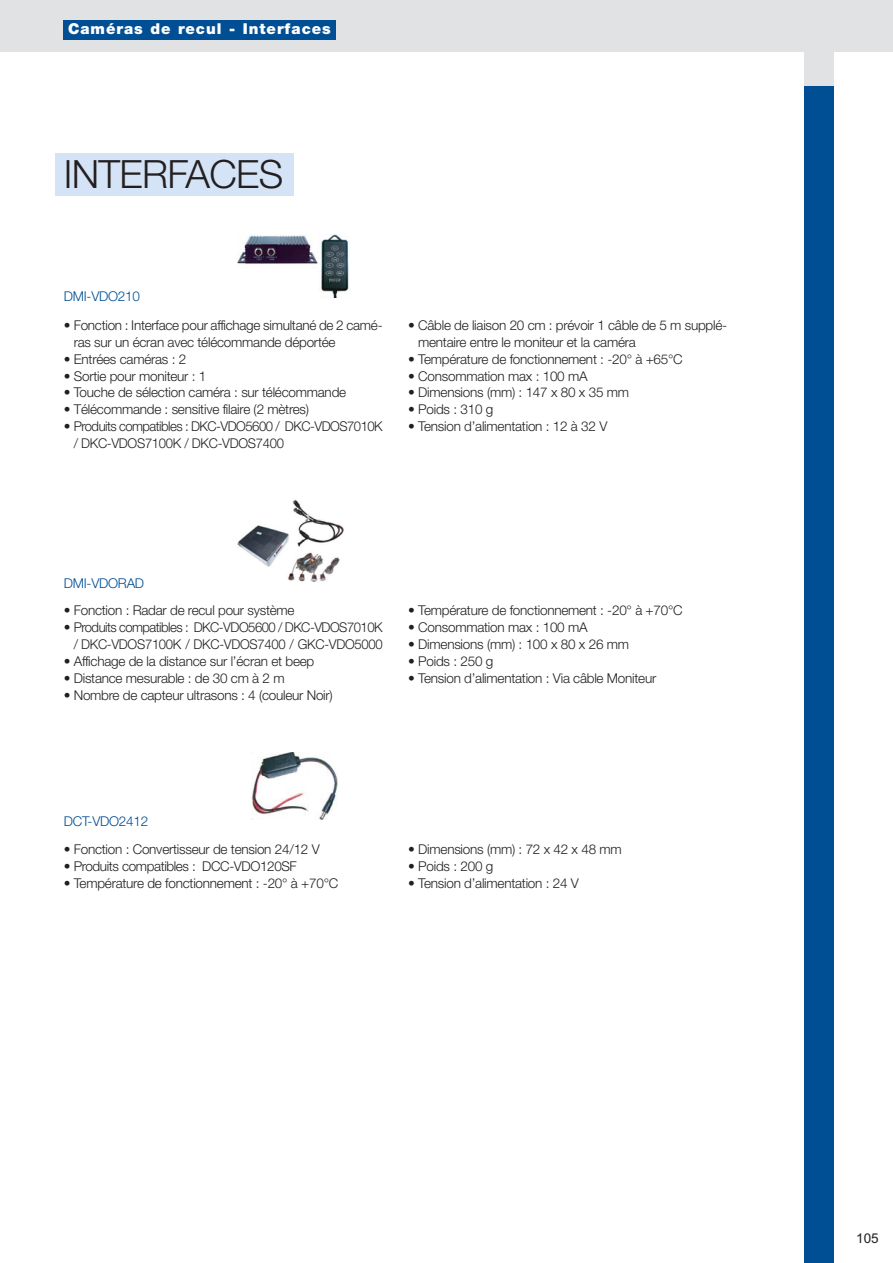
<style>
.page{position:relative;width:893px;height:1263px;background:#fff}
.page>*{position:absolute;margin:0;border:0;box-sizing:border-box;transform-origin:0 0}
.t1{font:300 39px "Helvetica Neue";letter-spacing:-.015em;color:#231f20}
.t2{font:900 15px "Helvetica Neue";letter-spacing:.065em;color:#fff}
.t3{font:300 13.5px/16.8px "Helvetica Neue";letter-spacing:-.015em;color:#231f20}
.t4{font:300 13.5px/16.8px "Helvetica Neue";letter-spacing:-.04em;color:#231f20}
.t5{font:300 13.5px "Helvetica Neue";letter-spacing:-.015em;color:#004e94}
.t6{font:13.5px "Arial";color:#231f20}
</style>
<div class="page">
<div style="left:0;top:0;width:893px;height:51px;background:#e1e2e3"></div>
<div style="left:804px;top:85px;width:29px;height:1178px;background:#004e94"></div>
<div style="left:804px;top:51px;width:29px;height:34px;background:#e1e2e3"></div>
<img style="left:238px;top:235px;width:111px;height:62px">
<img style="left:237px;top:499px;width:107px;height:83px">
<img style="left:251px;top:752px;width:87px;height:68px">
<div style="left:55px;top:153px;width:239px;height:43px;background:#d4e3f5"></div>
<div style="left:64px;top:20px;width:272px;height:20px;background:#004e94"></div>
<p class="t2" style="left:68px;top:24px;width:264px">Caméras de recul - Interfaces</p>
<h1 class="t1" style="left:64px;top:160px;width:221px">INTERFACES</h1>
<p class="t5" style="left:64px;top:292px;width:78px">DMI-VDO210</p>
<p class="t3" style="left:74px;top:318px;width:310px;text-indent:-10px">• Fonction : Interface pour affichage simultané de 2 camé&shy;ras sur un écran avec télécommande déportée</p>
<p class="t3" style="left:64px;top:352px;width:124px">• Entrées caméras : 2</p>
<p class="t3" style="left:64px;top:369px;width:144px">• Sortie pour moniteur : 1</p>
<p class="t3" style="left:64px;top:385px;width:284px">• Touche de sélection caméra : sur télécommande</p>
<p class="t3" style="left:64px;top:402px;width:247px">• Télécommande : sensitive filaire (2 mètres)</p>
<p class="t4" style="left:74px;top:419px;width:310px;text-indent:-10px">• Produits compatibles : DKC-VDO5600 / DKC-VDOS7010K / DKC-VDOS7100K / DKC-VDOS7400</p>
<p class="t3" style="left:418px;top:318px;width:310px;text-indent:-10px">• Câble de liaison 20 cm : prévoir 1 câble de 5 m supplé&shy;mentaire entre le moniteur et la caméra</p>
<p class="t3" style="left:408px;top:352px;width:276px">• Température de fonctionnement : -20° à +65°C</p>
<p class="t3" style="left:408px;top:369px;width:181px">• Consommation max : 100 mA</p>
<p class="t3" style="left:408px;top:385px;width:222px">• Dimensions (mm) : 147 x 80 x 35 mm</p>
<p class="t3" style="left:408px;top:402px;width:87px">• Poids : 310 g</p>
<p class="t3" style="left:408px;top:419px;width:201px">• Tension d’alimentation : 12 à 32 V</p>
<p class="t5" style="left:64px;top:578px;width:82px">DMI-VDORAD</p>
<p class="t3" style="left:64px;top:603px;width:232px">• Fonction : Radar de recul pour système</p>
<p class="t4" style="left:64px;top:620px;width:320px;text-align:right">• Produits compatibles : DKC-VDO5600 / DKC-VDOS7010K / DKC-VDOS7100K / DKC-VDOS7400 / GKC-VDO5000</p>
<p class="t3" style="left:64px;top:654px;width:252px">• Affichage de la distance sur l’écran et beep</p>
<p class="t3" style="left:64px;top:671px;width:222px">• Distance mesurable : de 30 cm à 2 m</p>
<p class="t3" style="left:64px;top:688px;width:271px">• Nombre de capteur ultrasons : 4 (couleur Noir)</p>
<p class="t3" style="left:408px;top:603px;width:276px">• Température de fonctionnement : -20° à +70°C</p>
<p class="t3" style="left:408px;top:620px;width:181px">• Consommation max : 100 mA</p>
<p class="t3" style="left:408px;top:637px;width:222px">• Dimensions (mm) : 100 x 80 x 26 mm</p>
<p class="t3" style="left:408px;top:654px;width:87px">• Poids : 250 g</p>
<p class="t3" style="left:408px;top:671px;width:250px">• Tension d’alimentation : Via câble Moniteur</p>
<p class="t5" style="left:64px;top:817px;width:86px">DCT-VDO2412</p>
<p class="t3" style="left:64px;top:842px;width:257px">• Fonction : Convertisseur de tension 24/12 V</p>
<p class="t3" style="left:64px;top:859px;width:235px">• Produits compatibles : DCC-VDO120SF</p>
<p class="t3" style="left:64px;top:876px;width:276px">• Température de fonctionnement : -20° à +70°C</p>
<p class="t3" style="left:408px;top:842px;width:215px">• Dimensions (mm) : 72 x 42 x 48 mm</p>
<p class="t3" style="left:408px;top:859px;width:87px">• Poids : 200 g</p>
<p class="t3" style="left:408px;top:876px;width:172px">• Tension d’alimentation : 24 V</p>
<p class="t6" style="left:856px;top:1230px;width:24px">105</p>
</div>
